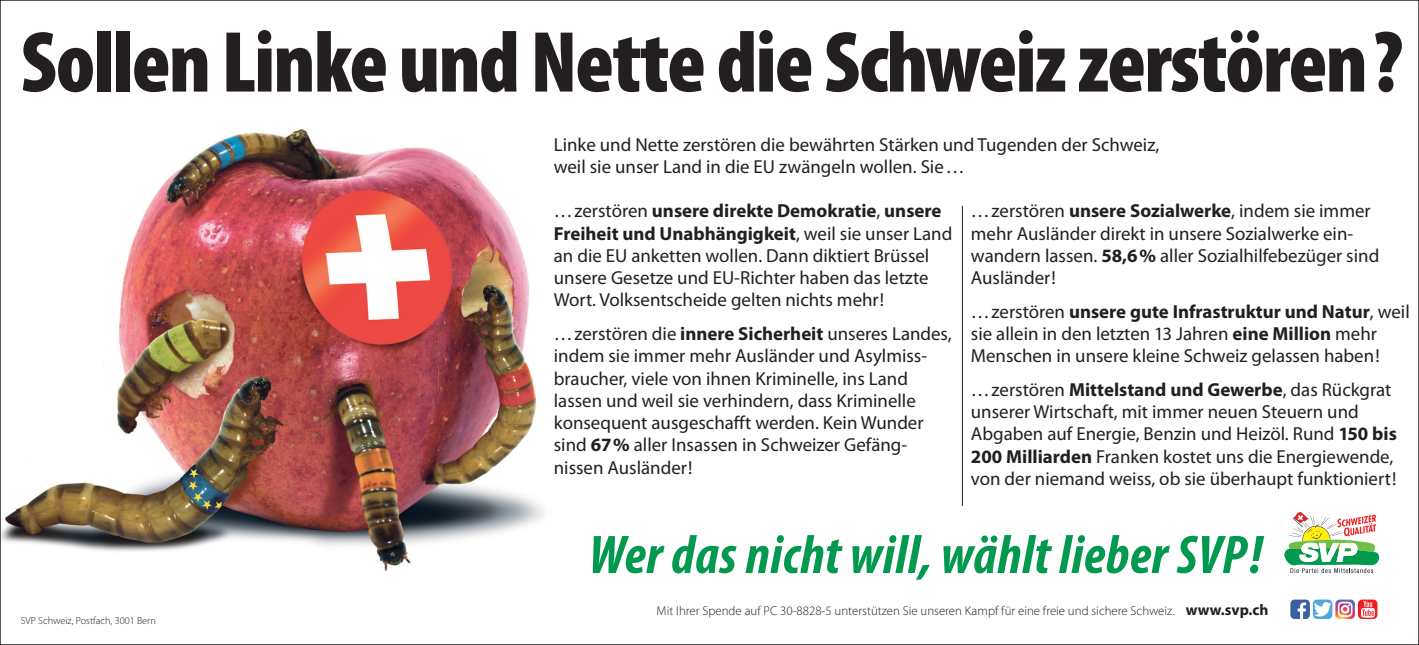
<style>
.page{position:relative;width:1419px;height:645px;background:#fff}
.page>*{position:absolute;margin:0;border:0;box-sizing:border-box;transform-origin:0 0}
.t1{font:900 condensed 87.5px "Myriad Pro";letter-spacing:-.02em;color:#231f20}
.t2{font:italic 700 condensed 54.95px "Myriad Pro";letter-spacing:.01em;color:#00994e}
.t3{font:18.9px/22.2px "Myriad Pro";color:#231f20}
.t4{font:300 12.78px "Myriad Pro";color:#231f20}
.t5{font:300 10.33px "Myriad Pro";color:#231f20}
.s1{font-weight:700}
.s2{font-weight:700;font-size:15.4px}
</style>
<div class="page">
<img style="left:2px;top:129px;width:542px;height:442px">
<div style="left:1290px;top:599px;width:20px;height:20px;background:#38619e;border-radius:4px"></div>
<svg style="left:1297px;top:602px;width:9px;height:17px"></svg>
<svg style="left:1313px;top:599px;width:19px;height:20px"></svg>
<svg style="left:1314px;top:599px;width:41px;height:20px"></svg>
<div style="left:1358px;top:599px;width:19px;height:20px;background:#ee1d23;border-radius:4px"></div>
<svg style="left:1361px;top:601px;width:14px;height:17px"></svg>
<svg style="left:1284px;top:512px;width:95px;height:61px"></svg>
<hr style="left:962px;top:206px;width:1px;height:300px;background:#231f20">
<h1 class="t1" style="left:21px;top:6px;width:1384px">Sollen Linke und Nette die Schweiz zerstören?</h1>
<p class="t3" style="left:554px;top:133px;width:607px">Linke und Nette zerstören die bewährten Stärken und Tugenden der Schweiz, weil sie unser Land in die EU zwängeln wollen. Sie…</p>
<p class="t3" style="left:554px;top:200px;width:400px">…zerstören <span class="s1">unsere direkte Demokratie</span>, <span class="s1">unsere Freiheit und Unabhängigkeit</span>, weil sie unser Land an die EU anketten wollen. Dann diktiert Brüssel unsere Gesetze und EU-Richter haben das letzte Wort. Volksentscheide gelten nichts mehr!</p>
<p class="t3" style="left:554px;top:322px;width:399px">…zerstören die <span class="s1">innere Sicherheit</span> unseres Landes, indem sie immer mehr Ausländer und Asylmiss&shy;braucher, viele von ihnen Kriminelle, ins Land lassen und weil sie verhindern, dass Kriminelle konsequent ausgeschafft werden. Kein Wunder sind <span class="s1">67%</span> aller Insassen in Schweizer Gefäng&shy;nissen Ausländer!</p>
<p class="t3" style="left:971px;top:200px;width:410px">…zerstören <span class="s1">unsere Sozialwerke</span>, indem sie immer mehr Ausländer direkt in unsere Sozialwerke ein&shy;wandern lassen. <span class="s1">58,6%</span> aller Sozialhilfebezüger sind Ausländer!</p>
<p class="t3" style="left:971px;top:300px;width:440px">…zerstören <span class="s1">unsere gute Infrastruktur und Natur</span>, weil sie allein in den letzten 13 Jahren <span class="s1">eine Million</span> mehr<br>Menschen in unsere kleine Schweiz gelassen haben!</p>
<p class="t3" style="left:971px;top:378px;width:427px">…zerstören <span class="s1">Mittelstand und Gewerbe</span>, das Rückgrat unserer Wirtschaft, mit immer neuen Steuern und Abgaben auf Energie, Benzin und Heizöl. Rund <span class="s1">150 bis 200 Milliarden</span> Franken kostet uns die Energiewende, von der niemand weiss, ob sie überhaupt funktioniert!</p>
<p class="t5" style="left:21px;top:615px;width:136px">SVP Schweiz, Postfach, 3001 Bern</p>
<h2 class="t2" style="left:589px;top:520px;width:675px">Wer das nicht will, wählt lieber SVP!</h2>
<p class="t4" style="left:656px;top:603px;width:613px">Mit Ihrer Spende auf PC 30-8828-5 unterstützen Sie unseren Kampf für eine freie und sichere Schweiz. <span class="s2">www.svp.ch</span></p>
</div>
